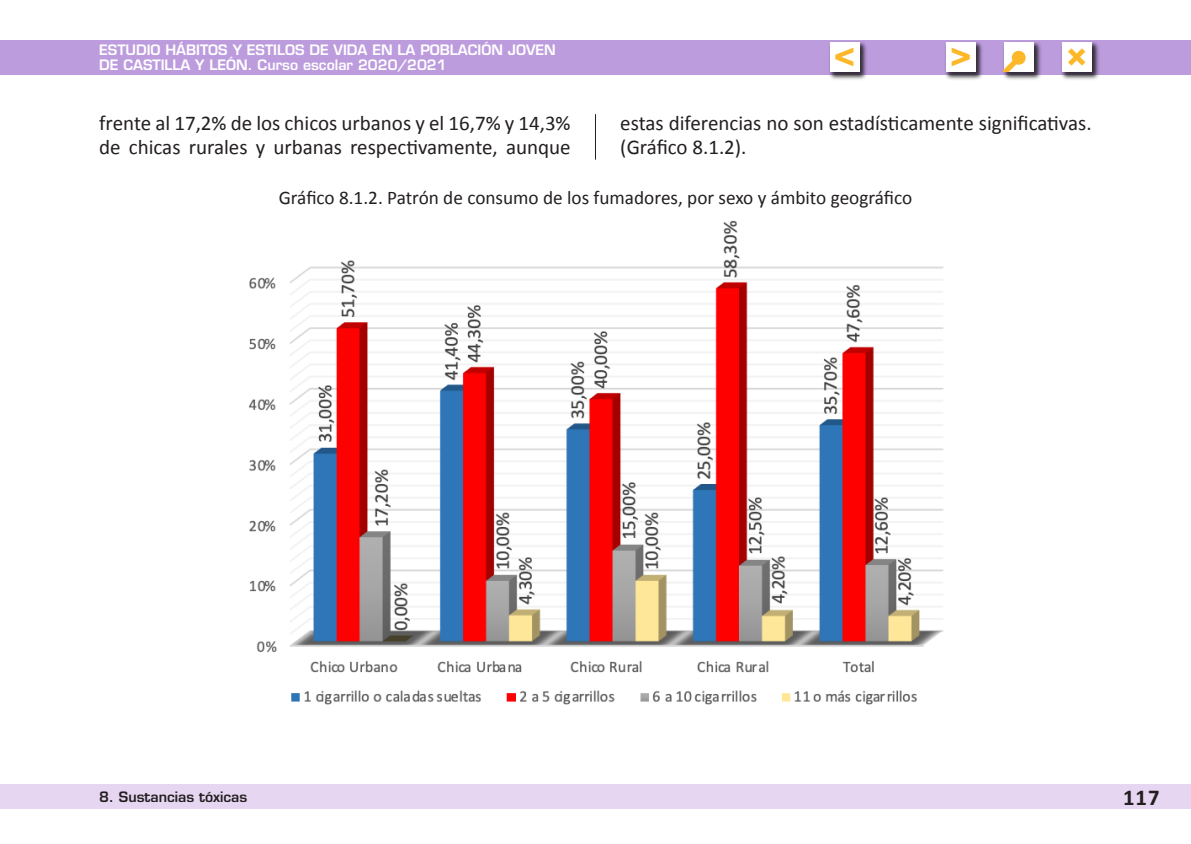
<style>
.page{position:relative;width:1191px;height:844px;background:#fff}
.page>*{position:absolute;margin:0;border:0;box-sizing:border-box;transform-origin:0 0}
.t1{font:35.7px "Eurostile LT Std Bold Ex 2";color:#fcb828}
.t2{font:700 22.75px "Calibri";color:#231f20}
.TextoN{font:21px/24.5px "Calibri";color:#231f20}
.TituloGrafico{font:19.25px "Calibri";color:#231f20}
.t3{font:600 14px/15.4px "Eurostile LT Std";color:#fff}
.t4{font:600 14px "Eurostile LT Std";color:#231f20}
.s1{font-size:30.97px;color:#13bab3}
</style>
<div class="page">
<div style="left:0;top:784px;width:1191px;height:25px;background:#e7d6f2"></div>
<div style="left:0;top:40px;width:1191px;height:34px;background:#bd9cde"></div>
<div style="left:827px;top:40px;width:41px;height:41px;background:#231f20;opacity:.75"></div>
<div style="left:829px;top:42px;width:30px;height:30px;background:#fff"></div>
<div style="left:944px;top:40px;width:40px;height:41px;background:#231f20;opacity:.75"></div>
<div style="left:945px;top:42px;width:30px;height:30px;background:#fff"></div>
<div style="left:1060px;top:40px;width:40px;height:41px;background:#231f20;opacity:.75"></div>
<div style="left:1062px;top:42px;width:29px;height:30px;background:#fff"></div>
<div style="left:1002px;top:40px;width:40px;height:41px;background:#231f20;opacity:.75"></div>
<div style="left:1004px;top:42px;width:29px;height:30px;background:#fff"></div>
<img style="left:248px;top:220px;width:695px;height:485px">
<hr style="left:595px;top:114px;width:1px;height:46px;background:#231f20">
<svg style="left:1002px;top:48px;width:26px;height:27px"></svg>
<p class="t3" style="left:99px;top:42px;width:458px">ESTUDIO HÁBITOS Y ESTILOS DE VIDA EN LA POBLACIÓN JOVEN<br>DE CASTILLA Y LEÓN. Curso escolar 2020/2021</p>
<h1 class="t1" style="left:834px;top:28px;width:23px">&lt;</h1>
<h1 class="t1" style="left:950px;top:28px;width:23px">&gt;</h1>
<h1 class="t1" style="left:1066px;top:28px;width:23px">×<span class="s1">i</span></h1>
<p class="TextoN" style="left:99px;top:110px;width:473px">frente al 17,2% de los chicos urbanos y el 16,7% y 14,3% de chicas rurales y urbanas respectivamente, aunque</p>
<p class="TextoN" style="left:620px;top:110px;width:473px">estas diferencias no son estadísticamente significativas. (Gráfico 8.1.2).</p>
<p class="TituloGrafico" style="left:279px;top:185px;width:635px">Gráfico 8.1.2. Patrón de consumo de los fumadores, por sexo y ámbito geográfico</p>
<p class="t4" style="left:99px;top:788px;width:149px">8. Sustancias tóxicas</p>
<p class="t2" style="left:1123px;top:783px;width:38px">117</p>
</div>
